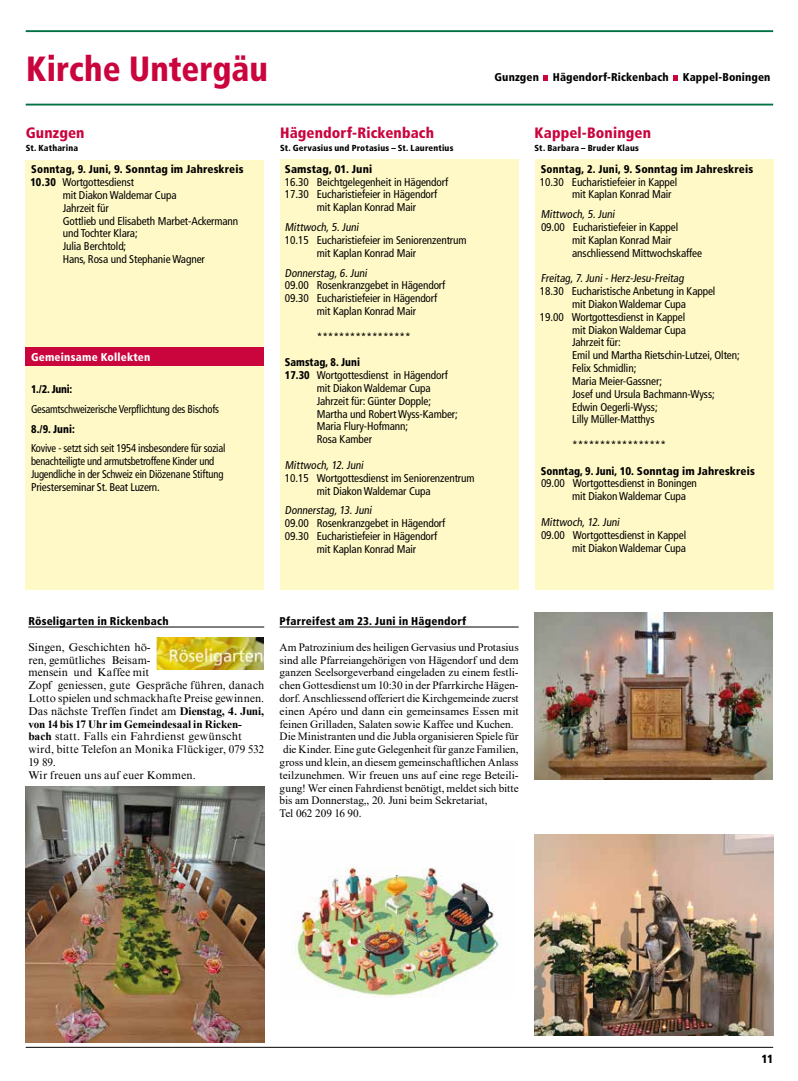
<style>
.page{position:relative;width:798px;height:1081px;background:#fff}
.page>*{position:absolute;margin:0;border:0;box-sizing:border-box;transform-origin:0 0}
.t1{font:900 condensed 35px "Frutiger LT Std";color:#ca043d;scale:.95 1}
.t2{font:900 condensed 15px "Frutiger LT Std";letter-spacing:.005em;color:#ca043d}
.t3{font:900 condensed 11.88px "Frutiger LT Std";color:#000}
.t4{font:condensed 11.25px/12.9px "Frutiger LT Std";letter-spacing:-.01em;color:#000}
.t5{font:11.25px "Times New Roman";color:#000}
.t6{font:11.25px/12.8px "Times NRMT Pro";letter-spacing:.01em;color:#000}
.t7{font:condensed 11.25px/12.8px "Frutiger LT Std";letter-spacing:-.01em;color:#000;scale:.94 1}
.t8{font:900 condensed 11.25px "Frutiger LT Std";letter-spacing:.01em;color:#000;scale:.94 1}
.t9{font:900 condensed 11.25px "Frutiger LT Std";letter-spacing:.01em;color:#000}
.t10{font:700 11.25px "Times New Roman";letter-spacing:-.005em;color:#000}
.t11{font:900 condensed 11.25px "Frutiger LT Std";letter-spacing:.02em;color:#fff}
.t12{font:900 condensed 8.75px "Frutiger LT Std";letter-spacing:.02em;color:#000}
.s1{font-weight:900}
.s2{font-weight:700}
.s3{font-family:"Times New Roman";font-weight:700}
</style>
<div class="page">
<hr style="left:26px;top:1047px;width:746px;height:1px;background:#000">
<hr style="left:26px;top:104px;width:746px;height:1px;background:#007143">
<hr style="left:26px;top:30px;width:746px;height:2px;background:#007143">
<svg style="left:673px;top:75px;width:5px;height:6px"></svg>
<svg style="left:543px;top:75px;width:5px;height:6px"></svg>
<div style="left:26px;top:160px;width:238px;height:429px;background:#fff9c7"></div>
<div style="left:279px;top:159px;width:239px;height:430px;background:#fff9c7"></div>
<div style="left:534px;top:159px;width:239px;height:430px;background:#fff9c7"></div>
<div style="left:26px;top:347px;width:238px;height:19px;background:#ca043d"></div>
<hr style="left:28px;top:627px;width:236px;height:1px;background:#000">
<img style="left:156px;top:638px;width:107px;height:31px">
<img style="left:534px;top:835px;width:239px;height:200px">
<img style="left:26px;top:786px;width:238px;height:256px">
<hr style="left:279px;top:627px;width:239px;height:1px;background:#000">
<img style="left:292px;top:867px;width:207px;height:131px">
<img style="left:534px;top:613px;width:238px;height:166px">
<h1 class="t1" style="left:26px;top:48px;width:256px">Kirche Untergäu</h1>
<p class="t9" style="left:494px;top:70px;width:277px">Gunzgen Hägendorf-Rickenbach Kappel-Boningen</p>
<h2 class="t2" style="left:26px;top:124px;width:60px">Gunzgen</h2>
<h2 class="t2" style="left:280px;top:124px;width:155px">Hägendorf-Rickenbach</h2>
<h2 class="t2" style="left:534px;top:124px;width:118px">Kappel-Boningen</h2>
<p class="t12" style="left:26px;top:143px;width:54px">St. Katharina</p>
<p class="t12" style="left:280px;top:143px;width:175px">St. Gervasius und Protasius – St. Laurentius</p>
<p class="t12" style="left:534px;top:143px;width:106px">St. Barbara – Bruder Klaus</p>
<p class="t8" style="left:31px;top:163px;width:227px">Sonntag, 9. Juni, 9. Sonntag im Jahreskreis</p>
<p class="t4" style="left:31px;top:176px;width:105px"><span class="s1">10.30</span> Wortgottesdienst</p>
<p class="t4" style="left:63px;top:189px;width:115px">mit Diakon Waldemar Cupa</p>
<p class="t4" style="left:63px;top:201px;width:47px">Jahrzeit für</p>
<p class="t4" style="left:63px;top:214px;width:177px">Gottlieb und Elisabeth Marbet-Ackermann</p>
<p class="t4" style="left:63px;top:227px;width:76px">und Tochter Klara;</p>
<p class="t4" style="left:63px;top:240px;width:65px">Julia Berchtold;</p>
<p class="t4" style="left:63px;top:253px;width:143px">Hans, Rosa und Stephanie Wagner</p>
<p class="t9" style="left:285px;top:162px;width:89px">Samstag, 01. Juni</p>
<p class="t4" style="left:285px;top:175px;width:165px">16.30 Beichtgelegenheit in Hägendorf</p>
<p class="t4" style="left:285px;top:188px;width:154px">17.30 Eucharistiefeier in Hägendorf</p>
<p class="t4" style="left:317px;top:201px;width:101px">mit Kaplan Konrad Mair</p>
<p class="t4" style="left:285px;top:221px;width:77px">Mittwoch,5.Juni</p>
<p class="t4" style="left:285px;top:234px;width:183px">10.15 Eucharistiefeier im Seniorenzentrum</p>
<p class="t4" style="left:317px;top:246px;width:101px">mit Kaplan Konrad Mair</p>
<p class="t4" style="left:285px;top:266px;width:85px">Donnerstag,6.Juni</p>
<p class="t4" style="left:285px;top:279px;width:162px">09.00 Rosenkranzgebet in Hägendorf</p>
<p class="t4" style="left:285px;top:292px;width:154px">09.30 Eucharistiefeier in Hägendorf</p>
<p class="t4" style="left:317px;top:305px;width:101px">mit Kaplan Konrad Mair</p>
<p class="t4" style="left:317px;top:330px;width:95px">*****************</p>
<p class="t8" style="left:285px;top:356px;width:81px">Samstag, 8. Juni</p>
<p class="t4" style="left:285px;top:369px;width:164px"><span class="s1">17.30</span> Wortgottesdienst in Hägendorf</p>
<p class="t4" style="left:317px;top:382px;width:115px">mit Diakon Waldemar Cupa</p>
<p class="t4" style="left:317px;top:394px;width:116px">Jahrzeit für: Günter Dopple;</p>
<p class="t4" style="left:317px;top:407px;width:142px">Martha und Robert Wyss-Kamber;</p>
<p class="t4" style="left:317px;top:420px;width:93px">Maria Flury-Hofmann;</p>
<p class="t4" style="left:317px;top:433px;width:57px">Rosa Kamber</p>
<p class="t4" style="left:285px;top:459px;width:82px">Mittwoch,12.Juni</p>
<p class="t4" style="left:285px;top:471px;width:191px">10.15 Wortgottesdienst im Seniorenzentrum</p>
<p class="t4" style="left:317px;top:484px;width:115px">mit Diakon Waldemar Cupa</p>
<p class="t4" style="left:285px;top:504px;width:90px">Donnerstag,13.Juni</p>
<p class="t4" style="left:285px;top:517px;width:162px">09.00 Rosenkranzgebet in Hägendorf</p>
<p class="t4" style="left:285px;top:530px;width:154px">09.30 Eucharistiefeier in Hägendorf</p>
<p class="t4" style="left:317px;top:542px;width:101px">mit Kaplan Konrad Mair</p>
<p class="t8" style="left:540px;top:162px;width:227px">Sonntag, 2. Juni, 9. Sonntag im Jahreskreis</p>
<p class="t4" style="left:572px;top:175px;width:106px;text-indent:-32px">10.30 Eucharistiefeier in Kappel mit Kaplan Konrad Mair</p>
<p class="t4" style="left:540px;top:208px;width:77px">Mittwoch,5.Juni</p>
<p class="t4" style="left:541px;top:221px;width:139px">09.00 Eucharistiefeier in Kappel</p>
<p class="t4" style="left:572px;top:234px;width:101px">mit Kaplan Konrad Mair</p>
<p class="t4" style="left:572px;top:246px;width:131px">anschliessend Mittwochskaffee</p>
<p class="t4" style="left:540px;top:272px;width:146px">Freitag,7.Juni-Herz-Jesu-Freitag</p>
<p class="t4" style="left:539px;top:285px;width:177px">18.30 Eucharistische Anbetung in Kappel</p>
<p class="t4" style="left:572px;top:298px;width:115px">mit Diakon Waldemar Cupa</p>
<p class="t4" style="left:539px;top:311px;width:147px">19.00 Wortgottesdienst in Kappel</p>
<p class="t4" style="left:572px;top:323px;width:115px">mit Diakon Waldemar Cupa</p>
<p class="t4" style="left:572px;top:336px;width:50px">Jahrzeit für:</p>
<p class="t4" style="left:572px;top:349px;width:169px">Emil und Martha Rietschin-Lutzei, Olten;</p>
<p class="t4" style="left:572px;top:362px;width:66px">Felix Schmidlin;</p>
<p class="t4" style="left:572px;top:375px;width:91px">Maria Meier-Gassner;</p>
<p class="t4" style="left:572px;top:387px;width:144px">Josef und Ursula Bachmann-Wyss;</p>
<p class="t4" style="left:572px;top:400px;width:87px">Edwin Oegerli-Wyss;</p>
<p class="t4" style="left:572px;top:413px;width:84px">Lilly Müller-Matthys</p>
<p class="t4" style="left:572px;top:439px;width:95px">*****************</p>
<p class="t8" style="left:540px;top:464px;width:229px">Sonntag, 9. Juni, 10. Sonntag im Jahreskreis</p>
<p class="t4" style="left:572px;top:477px;width:126px;text-indent:-31px">09.00 Wortgottesdienst in Boningen mit Diakon Waldemar Cupa</p>
<p class="t4" style="left:540px;top:516px;width:82px">Mittwoch,12.Juni</p>
<p class="t4" style="left:541px;top:528px;width:147px">09.00 Wortgottesdienst in Kappel</p>
<p class="t4" style="left:572px;top:541px;width:115px">mit Diakon Waldemar Cupa</p>
<p class="t11" style="left:31px;top:350px;width:121px">Gemeinsame Kollekten</p>
<p class="t8" style="left:31px;top:382px;width:45px">1./2. Juni:</p>
<p class="t7" style="left:31px;top:402px;width:201px">Gesamtschweizerische Verpflichtung des Bischofs</p>
<p class="t8" style="left:31px;top:422px;width:48px">8./9. Juni:</p>
<p class="t7" style="left:31px;top:442px;width:208px">Kovive - setzt sich seit 1954 insbesondere für sozial benachteiligte und armutsbetroffene Kinder und Jugendliche in der Schweiz ein Diözenane Stiftung Priesterseminar St. Beat Luzern.</p>
<p class="t9" style="left:28px;top:614px;width:142px">Röseligarten in Rickenbach</p>
<p class="t6" style="left:28px;top:641px;width:237px">Singen, Geschichten hö-<br>ren, gemütliches Beisam-<br>mensein und Kaffee mit<br>Zopf geniessen, gute Gespräche führen, danach Lotto spielen und schmackhafte Preise gewinnen.<br>Das nächste Treffen findet am <span class="s2">Dienstag, 4. Juni,</span></p>
<p class="t10" style="left:28px;top:716px;width:215px">von 14 bis 17 Uhr im Gemeindesaal in Ricken-</p>
<p class="t6" style="left:28px;top:731px;width:237px"><span class="s3">bach</span> statt. Falls ein Fahrdienst gewünscht wird, bitte Telefon an Monika Flückiger, 079 532<br>19 89.<br>Wir freuen uns auf euer Kommen.</p>
<p class="t9" style="left:279px;top:614px;width:188px">Pfarreifest am 23. Juni in Hägendorf</p>
<p class="t5" style="left:279px;top:639px;width:240px">Am Patrozinium des heiligen Gervasius und Protasius</p>
<p class="t5" style="left:279px;top:652px;width:240px">sind alle Pfarreiangehörigen von Hägendorf und dem</p>
<p class="t5" style="left:279px;top:664px;width:240px">ganzen Seelsorgeverband eingeladen zu einem festli-</p>
<p class="t5" style="left:279px;top:677px;width:240px">chen Gottesdienst um 10:30 in der Pfarrkirche Hägen-</p>
<p class="t5" style="left:279px;top:690px;width:240px">dorf. Anschliessend offeriert die Kirchgemeinde zuerst</p>
<p class="t5" style="left:279px;top:703px;width:240px">einen Apéro und dann ein gemeinsames Essen mit</p>
<p class="t5" style="left:279px;top:716px;width:235px">feinen Grilladen, Salaten sowie Kaffee und Kuchen.</p>
<p class="t5" style="left:279px;top:729px;width:240px">Die Ministranten und die Jubla organisieren Spiele für</p>
<p class="t5" style="left:283px;top:741px;width:237px">die Kinder. Eine gute Gelegenheit für ganze Familien,</p>
<p class="t5" style="left:279px;top:754px;width:240px">gross und klein, an diesem gemeinschaftlichen Anlass</p>
<p class="t5" style="left:279px;top:767px;width:240px">teilzunehmen. Wir freuen uns auf eine rege Beteili-</p>
<p class="t5" style="left:279px;top:780px;width:240px">gung! Wer einen Fahrdienst benötigt, meldet sich bitte</p>
<p class="t5" style="left:279px;top:793px;width:209px">bis am Donnerstag,, 20. Juni beim Sekretariat,</p>
<p class="t5" style="left:279px;top:805px;width:83px">Tel 062 209 16 90.</p>
<p class="t3" style="left:761px;top:1052px;width:13px">11</p>
</div>
